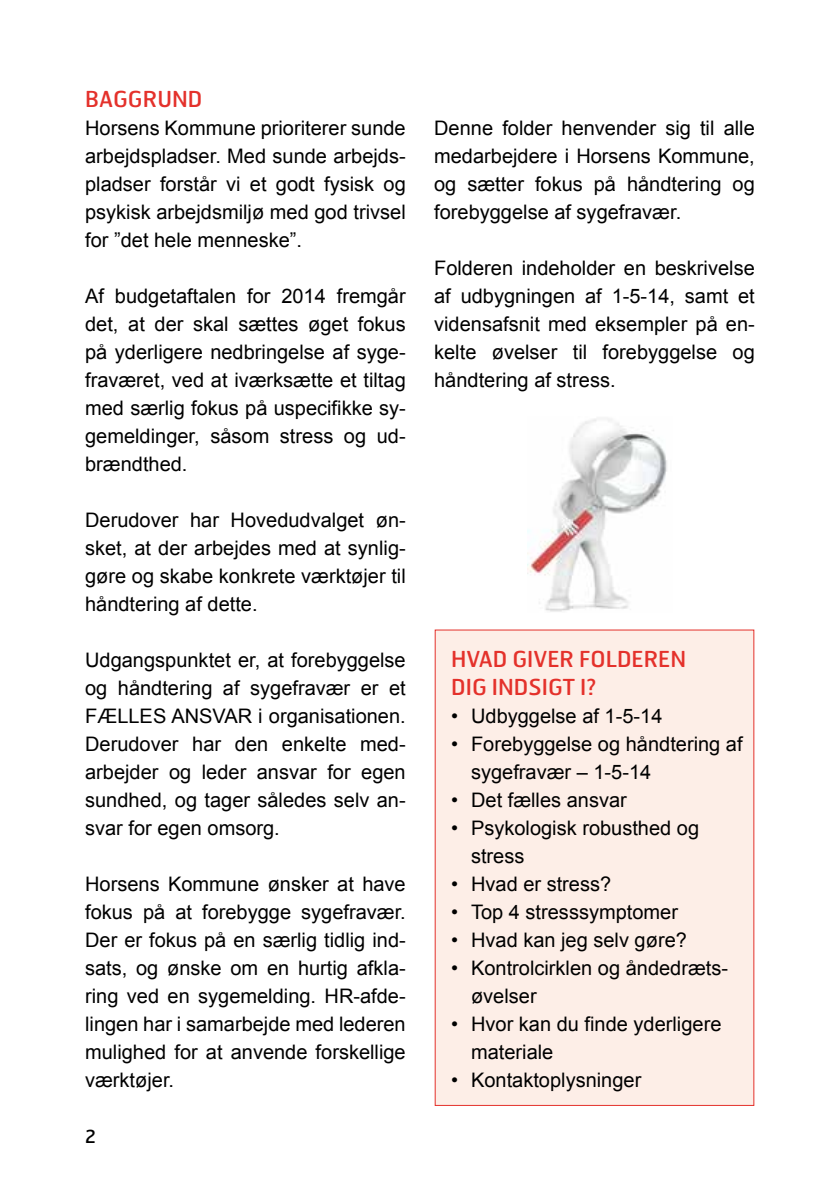
<style>
.page{position:relative;width:840px;height:1191px;background:#fff}
.page>*{position:absolute;margin:0;border:0;box-sizing:border-box;transform-origin:0 0}
.t1{font:22px/28px "Hermes FB";color:#e4312b}
.t2{font:20px/28px "Arial";color:#000;text-align:justify}
.t3{font:18px "Hermes FB";color:#000}
</style>
<div class="page">
<div style="left:434px;top:629px;width:320px;height:477px;background:#fdeee7;border:1px solid #e4312b"></div>
<img style="left:527px;top:418px;width:140px;height:194px">
<p class="t1" style="left:85px;top:84px;width:119px">BAGGRUND</p>
<p class="t2" style="left:85px;top:114px;width:322px">Horsens Kommune prioriterer sunde arbejdspladser. Med sunde arbejds&shy;pladser forstår vi et godt fysisk og psykisk arbejdsmiljø med god trivsel for ”det hele menneske”.</p>
<p class="t2" style="left:85px;top:282px;width:322px">Af budgetaftalen for 2014 fremgår det, at der skal sættes øget fokus på yderligere nedbringelse af syge&shy;fraværet, ved at iværksætte et tiltag med særlig fokus på uspecifikke sy&shy;gemeldinger, såsom stress og ud&shy;brændthed.</p>
<p class="t2" style="left:85px;top:506px;width:322px">Derudover har Hovedudvalget øn&shy;sket, at der arbejdes med at synlig&shy;gøre og skabe konkrete værktøjer til håndtering af dette.</p>
<p class="t2" style="left:85px;top:646px;width:322px">Udgangspunktet er, at forebyggelse og håndtering af sygefravær er et FÆLLES ANSVAR i organisationen.<br>Derudover har den enkelte med&shy;arbejder og leder ansvar for egen sundhed, og tager således selv an&shy;svar for egen omsorg.</p>
<p class="t2" style="left:85px;top:870px;width:322px">Horsens Kommune ønsker at have fokus på at forebygge sygefravær.<br>Der er fokus på en særlig tidlig ind&shy;sats, og ønske om en hurtig afkla&shy;ring ved en sygemelding. HR-afde&shy;lingen har i samarbejde med lederen mulighed for at anvende forskellige værktøjer.</p>
<p class="t3" style="left:85px;top:1125px;width:12px">2</p>
<p class="t2" style="left:434px;top:114px;width:322px">Denne folder henvender sig til alle medarbejdere i Horsens Kommune, og sætter fokus på håndtering og forebyggelse af sygefravær.</p>
<p class="t2" style="left:434px;top:254px;width:322px">Folderen indeholder en beskrivelse af udbygningen af 1-5-14, samt et vidensafsnit med eksempler på en&shy;kelte øvelser til forebyggelse og håndtering af stress.</p>
<p class="t1" style="left:451px;top:644px;width:236px">HVAD GIVER FOLDEREN<br>DIG INDSIGT I?</p>
<p class="t2" style="left:451px;top:702px;width:213px">• Udbyggelse af 1-5-14</p>
<p class="t2" style="left:471px;top:730px;width:273px;text-indent:-20px">• Forebyggelse og håndtering af sygefravær – 1-5-14</p>
<p class="t2" style="left:451px;top:786px;width:177px">• Det fælles ansvar</p>
<p class="t2" style="left:471px;top:814px;width:229px;text-indent:-20px">• Psykologisk robusthed og stress</p>
<p class="t2" style="left:451px;top:870px;width:161px">• Hvad er stress?</p>
<p class="t2" style="left:451px;top:898px;width:228px">• Top 4 stresssymptomer</p>
<p class="t2" style="left:451px;top:926px;width:237px">• Hvad kan jeg selv gøre?</p>
<p class="t2" style="left:471px;top:954px;width:258px;text-indent:-20px">• Kontrolcirklen og åndedræts&shy;øvelser</p>
<p class="t2" style="left:471px;top:1010px;width:252px;text-indent:-20px">• Hvor kan du finde yderligere materiale</p>
<p class="t2" style="left:451px;top:1066px;width:191px">• Kontaktoplysninger</p>
</div>
